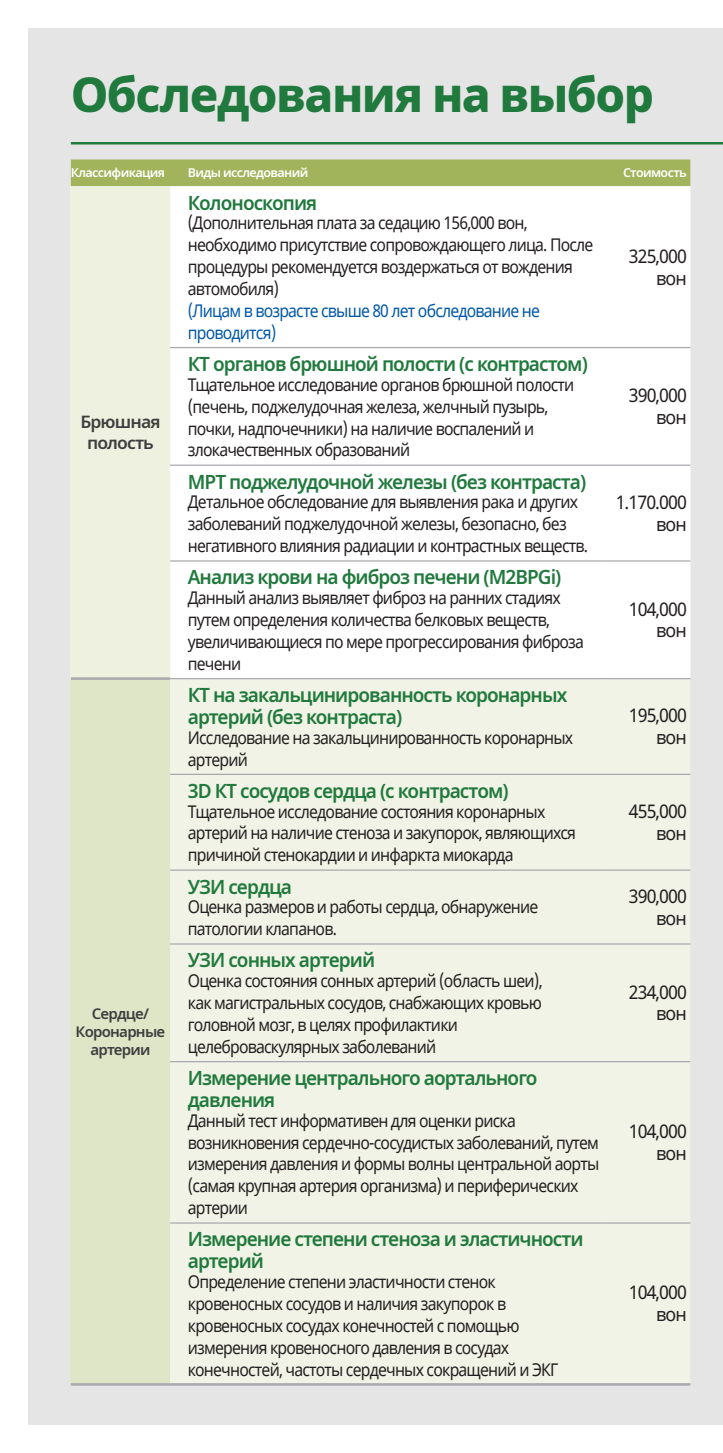
<style>
.page{position:relative;width:723px;height:1453px;background:#fff}
.page>*{position:absolute;margin:0;border:0;box-sizing:border-box;transform-origin:0 0}
.t1{font:800 48px "Noto Sans";letter-spacing:-.035em;color:#20793d}
.t2{font:600 20px/22px "Noto Sans";letter-spacing:-.05em;color:#20793d;scale:.95 1}
.t3{font:18.75px "Noto Sans";letter-spacing:-.05em;color:#231f20;scale:.95 1}
.t4{font:17.5px/22px "Noto Sans";letter-spacing:-.05em;color:#231f20;scale:.9 1}
.t5{font:17.5px/22px "Noto Sans";letter-spacing:-.05em;color:#0157a8;scale:.9 1}
.t6{font:600 17.5px/21px "Noto Sans";letter-spacing:-.05em;color:#3e3e3f;text-align:center}
.t7{font:600 15px/18px "Noto Sans";letter-spacing:-.05em;color:#3e3e3f;text-align:center}
.t8{font:600 12.5px "Noto Sans";letter-spacing:-.05em;color:#fff}
</style>
<div class="page">
<div style="left:28px;top:28px;width:695px;height:1396px;background:#e5e5e5"></div>
<hr style="left:71px;top:142px;width:652px;height:2px;background:#20793d">
<div style="left:71px;top:159px;width:619px;height:27px;background:#a1b45b"></div>
<div style="left:71px;top:186px;width:99px;height:492px;background:#eef1e0"></div>
<div style="left:170px;top:186px;width:520px;height:492px;background:#fff"></div>
<div style="left:71px;top:678px;width:99px;height:706px;background:#dfe5c7"></div>
<div style="left:170px;top:679px;width:520px;height:704px;background:#f1f3e6"></div>
<hr style="left:170px;top:347px;width:434px;height:1px;background:#a8a9ad">
<hr style="left:604px;top:347px;width:86px;height:1px;background:#a8a9ad">
<hr style="left:170px;top:465px;width:434px;height:1px;background:#a8a9ad">
<hr style="left:604px;top:465px;width:86px;height:1px;background:#a8a9ad">
<hr style="left:170px;top:560px;width:434px;height:2px;background:#a8a9ad">
<hr style="left:604px;top:560px;width:86px;height:2px;background:#a8a9ad">
<hr style="left:170px;top:678px;width:434px;height:1px;background:#a8a9ad">
<hr style="left:604px;top:678px;width:86px;height:1px;background:#a8a9ad">
<hr style="left:170px;top:774px;width:434px;height:1px;background:#a8a9ad">
<hr style="left:604px;top:774px;width:86px;height:1px;background:#a8a9ad">
<hr style="left:170px;top:869px;width:434px;height:2px;background:#a8a9ad">
<hr style="left:604px;top:869px;width:86px;height:2px;background:#a8a9ad">
<hr style="left:170px;top:943px;width:434px;height:1px;background:#a8a9ad">
<hr style="left:604px;top:943px;width:86px;height:1px;background:#a8a9ad">
<hr style="left:170px;top:1061px;width:434px;height:1px;background:#a8a9ad">
<hr style="left:604px;top:1061px;width:86px;height:1px;background:#a8a9ad">
<hr style="left:170px;top:1222px;width:434px;height:1px;background:#a8a9ad">
<hr style="left:604px;top:1222px;width:86px;height:1px;background:#a8a9ad">
<hr style="left:71px;top:677px;width:99px;height:3px;background:#a8a9ad">
<hr style="left:71px;top:1383px;width:99px;height:2px;background:#a8a9ad">
<hr style="left:170px;top:1383px;width:434px;height:2px;background:#a8a9ad">
<hr style="left:604px;top:1383px;width:86px;height:2px;background:#a8a9ad">
<p class="t1" style="left:71px;top:59px;width:585px">Обследования на выбор</p>
<p class="t8" style="left:71px;top:164px;width:96px">Классификация</p>
<p class="t8" style="left:188px;top:164px;width:122px">Виды исследований</p>
<p class="t8" style="left:623px;top:164px;width:65px">Стоимость</p>
<p class="t6" style="left:80px;top:412px;width:82px">Брюшная полость</p>
<p class="t7" style="left:76px;top:1005px;width:91px">Сердце/<br>Коронарные артерии</p>
<p class="t2" style="left:188px;top:192px;width:138px">Колоноскопия</p>
<p class="t4" style="left:188px;top:213px;width:452px">(Дополнительная плата за седацию 156,000 вон, необходимо присутствие сопровождающего лица. После процедуры рекомендуется воздержаться от вождения автомобиля)</p>
<p class="t5" style="left:188px;top:300px;width:393px">(Лицам в возрасте свыше 80 лет обследование не проводится)</p>
<p class="t2" style="left:188px;top:353px;width:422px">КТ органов брюшной полости (с контрастом)</p>
<p class="t4" style="left:188px;top:374px;width:431px">Тщательное исследование органов брюшной полости</p>
<p class="t4" style="left:188px;top:396px;width:402px">(печень, поджелудочная железа, желчный пузырь, почки, надпочечники) на наличие воспалений и злокачественных образований</p>
<p class="t3" style="left:629px;top:243px;width:63px">325,000</p>
<p class="t3" style="left:656px;top:265px;width:34px">вон</p>
<p class="t3" style="left:629px;top:382px;width:63px">390,000</p>
<p class="t3" style="left:656px;top:404px;width:34px">вон</p>
<p class="t2" style="left:188px;top:471px;width:421px">МРТ поджелудочной железы (без контраста)</p>
<p class="t4" style="left:188px;top:492px;width:446px">Детальное обследование для выявления рака и других заболеваний поджелудочной железы, безопасно, без негативного влияния радиации и контрастных веществ.</p>
<p class="t3" style="left:616px;top:489px;width:76px">1.170.000</p>
<p class="t3" style="left:656px;top:511px;width:34px">вон</p>
<p class="t2" style="left:188px;top:567px;width:395px">Анализ крови на фиброз печени (M2BPGi)</p>
<p class="t4" style="left:188px;top:587px;width:442px">Данный анализ выявляет фиброз на ранних стадиях путем определения количества белковых веществ, увеличивающиеся по мере прогрессирования фиброза печени</p>
<p class="t3" style="left:629px;top:596px;width:63px">104,000</p>
<p class="t3" style="left:656px;top:618px;width:34px">вон</p>
<p class="t2" style="left:188px;top:684px;width:401px">КТ на закальцинированность коронарных артерий (без контраста)</p>
<p class="t4" style="left:188px;top:727px;width:430px">Исследование на закальцинированность коронарных</p>
<p class="t4" style="left:188px;top:749px;width:68px">артерий</p>
<p class="t2" style="left:188px;top:780px;width:339px">3D КТ сосудов сердца (с контрастом)</p>
<p class="t4" style="left:188px;top:801px;width:399px">Тщательное исследование состояния коронарных</p>
<p class="t4" style="left:188px;top:823px;width:433px">артерий на наличие стеноза и закупорок, являющихся причиной стенокардии и инфаркта миокарда</p>
<p class="t2" style="left:188px;top:876px;width:111px">УЗИ сердца</p>
<p class="t4" style="left:188px;top:896px;width:391px">Оценка размеров и работы сердца, обнаружение патологии клапанов.</p>
<p class="t2" style="left:188px;top:950px;width:199px">УЗИ сонных артерий</p>
<p class="t4" style="left:188px;top:970px;width:396px">Оценка состояния сонных артерий (область шеи),</p>
<p class="t4" style="left:188px;top:992px;width:395px">как магистральных сосудов, снабжающих кровью</p>
<p class="t4" style="left:188px;top:1014px;width:302px">головной мозг, в целях профилактики</p>
<p class="t4" style="left:188px;top:1036px;width:277px">целеброваскулярных заболеваний</p>
<p class="t3" style="left:629px;top:702px;width:63px">195,000</p>
<p class="t3" style="left:656px;top:724px;width:34px">вон</p>
<p class="t3" style="left:629px;top:798px;width:63px">455,000</p>
<p class="t3" style="left:656px;top:820px;width:34px">вон</p>
<p class="t3" style="left:629px;top:883px;width:63px">390,000</p>
<p class="t3" style="left:656px;top:905px;width:34px">вон</p>
<p class="t3" style="left:629px;top:979px;width:63px">234,000</p>
<p class="t3" style="left:656px;top:1001px;width:34px">вон</p>
<p class="t2" style="left:188px;top:1067px;width:370px">Измерение центрального аортального давления</p>
<p class="t4" style="left:188px;top:1110px;width:459px">Данный тест информативен для оценки риска возникновения сердечно-сосудистых заболеваний, путем измерения давления и формы волны центральной аорты (самая крупная артерия организма) и периферических артерии</p>
<p class="t3" style="left:629px;top:1118px;width:63px">104,000</p>
<p class="t3" style="left:656px;top:1140px;width:34px">вон</p>
<p class="t2" style="left:188px;top:1228px;width:418px">Измерение степени стеноза и эластичности артерий</p>
<p class="t4" style="left:188px;top:1271px;width:344px">Определение степени эластичности стенок</p>
<p class="t4" style="left:188px;top:1293px;width:355px">кровеносных сосудов и наличия закупорок в</p>
<p class="t4" style="left:188px;top:1315px;width:370px">кровеносных сосудах конечностей с помощью</p>
<p class="t4" style="left:188px;top:1337px;width:358px">измерения кровеносного давления в сосудах</p>
<p class="t4" style="left:188px;top:1359px;width:413px">конечностей, частоты сердечных сокращений и ЭКГ</p>
<p class="t3" style="left:629px;top:1280px;width:63px">104,000</p>
<p class="t3" style="left:656px;top:1301px;width:34px">вон</p>
</div>
